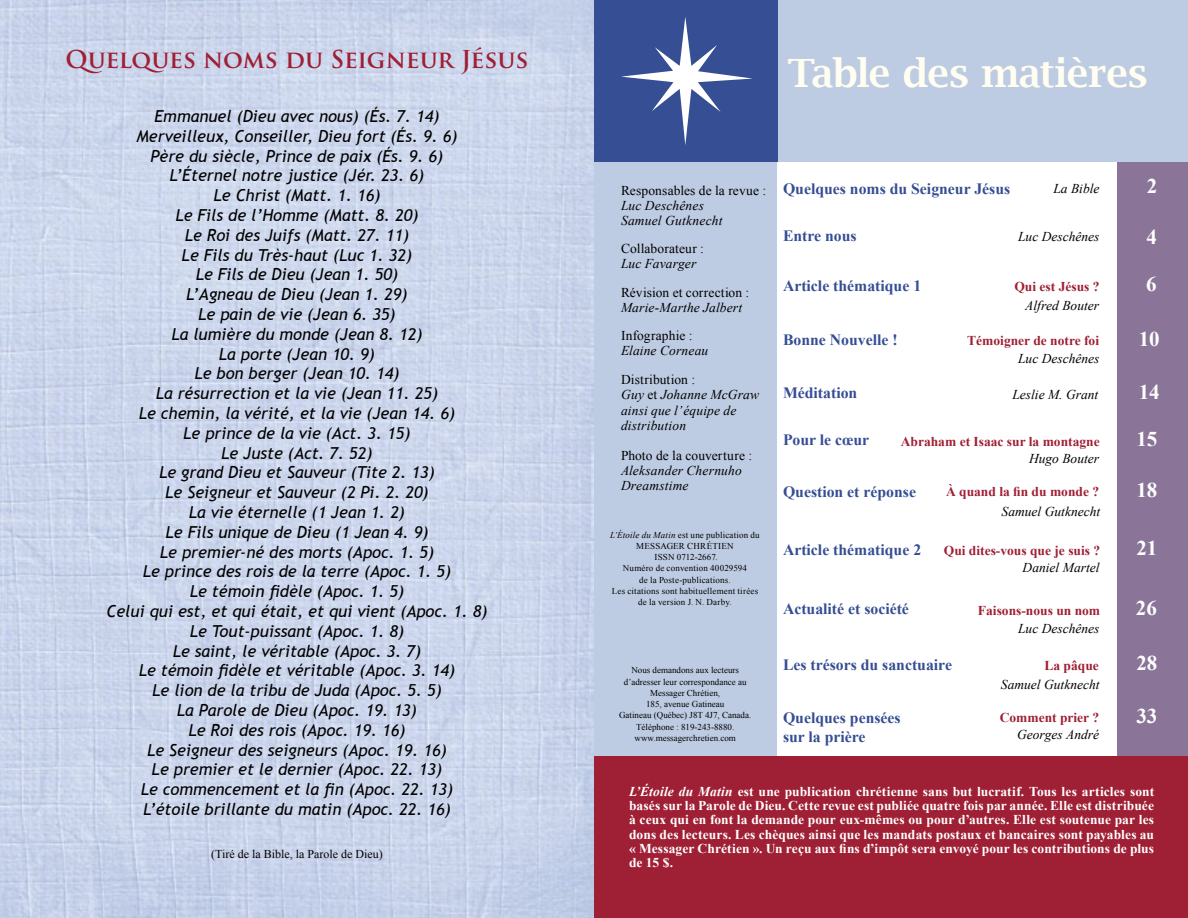
<style>
.page{position:relative;width:1188px;height:918px;background:#fff}
.page>*{position:absolute;margin:0;border:0;box-sizing:border-box;transform-origin:0 0}
.t1{font:600 39px "Lucida Bright";letter-spacing:-.02em;color:#fffef0}
.t2{font:700 24px "Trajan Pro";letter-spacing:-.01em;color:#9f1f34}
.t3{font:700 21px "Times New Roman";color:#fff}
.t4{font:italic 16.5px/19.8px "Trebuchet MS";color:#000;text-align:center}
.t5{font:700 15.75px "Times New Roman";color:#354e94}
.t6{font:700 13.5px/14.2px "Times New Roman";letter-spacing:.005em;color:#fff;text-align:justify}
.t7{font:italic 13.5px/15.5px "Times New Roman";color:#000}
.t8{font:700 13.5px "Times New Roman";color:#9f1f34}
.t9{font:13.5px "Times New Roman";letter-spacing:.01em;color:#000}
.t10{font:12px "Times New Roman";color:#000}
.t11{font:9px/11.2px "Times New Roman";letter-spacing:.02em;color:#000;text-align:center}
.t12{font:9px/11.2px "Times New Roman";color:#000;text-align:center}
.s1{font-style:normal}
.s2{font-style:italic}
</style>
<div class="page">
<img style="left:0;top:0;width:594px;height:918px">
<div style="left:594px;top:162px;width:183px;height:594px;background:#becce3"></div>
<div style="left:594px;top:0;width:594px;height:162px;background:#becce3"></div>
<div style="left:1117px;top:162px;width:71px;height:594px;background:#8a7599"></div>
<div style="left:594px;top:756px;width:594px;height:162px;background:#9f1f34"></div>
<div style="left:594px;top:0;width:183px;height:162px;background:#354e94"></div>
<svg style="left:621px;top:17px;width:132px;height:128px"></svg>
<h2 class="t2" style="left:65px;top:44px;width:465px">QUELQUES NOMS DU SEIGNEUR JÉSUS</h2>
<p class="t4" style="left:106px;top:106px;width:383px">Emmanuel (Dieu avec nous) (És. 7. 14)<br>Merveilleux, Conseiller, Dieu fort (És. 9. 6)<br>Père du siècle, Prince de paix (És. 9. 6)<br>L’Éternel notre justice (Jér. 23. 6)<br>Le Christ (Matt. 1. 16)<br>Le Fils de l’Homme (Matt. 8. 20)<br>Le Roi des Juifs (Matt. 27. 11)<br>Le Fils du Très-haut (Luc 1. 32)<br>Le Fils de Dieu (Jean 1. 50)<br>L’Agneau de Dieu (Jean 1. 29)<br>Le pain de vie (Jean 6. 35)<br>La lumière du monde (Jean 8. 12)<br>La porte (Jean 10. 9)<br>Le bon berger (Jean 10. 14)<br>La résurrection et la vie (Jean 11. 25)<br>Le chemin, la vérité, et la vie (Jean 14. 6)<br>Le prince de la vie (Act. 3. 15)<br>Le Juste (Act. 7. 52)<br>Le grand Dieu et Sauveur (Tite 2. 13)<br>Le Seigneur et Sauveur (2 Pi. 2. 20)<br>La vie éternelle (1 Jean 1. 2)<br>Le Fils unique de Dieu (1 Jean 4. 9)<br>Le premier-né des morts (Apoc. 1. 5)<br>Le prince des rois de la terre (Apoc. 1. 5)<br>Le témoin fidèle (Apoc. 1. 5)<br>Celui qui est, et qui était, et qui vient (Apoc. 1. 8)<br>Le Tout-puissant (Apoc. 1. 8)<br>Le saint, le véritable (Apoc. 3. 7)<br>Le témoin fidèle et véritable (Apoc. 3. 14)<br>Le lion de la tribu de Juda (Apoc. 5. 5)<br>La Parole de Dieu (Apoc. 19. 13)<br>Le Roi des rois (Apoc. 19. 16)<br>Le Seigneur des seigneurs (Apoc. 19. 16)<br>Le premier et le dernier (Apoc. 22. 13)<br>Le commencement et la fin (Apoc. 22. 13)<br>L’étoile brillante du matin (Apoc. 22. 16)</p>
<p class="t10" style="left:211px;top:846px;width:173px">(Tiré de la Bible, la Parole de Dieu)</p>
<h1 class="t1" style="left:788px;top:51px;width:362px">Table des matières</h1>
<p class="t9" style="left:621px;top:181px;width:147px">Responsables de la revue :</p>
<p class="t7" style="left:621px;top:197px;width:103px;line-height:15px">Luc Deschênes<br>Samuel Gutknecht</p>
<p class="t9" style="left:621px;top:240px;width:84px">Collaborateur :</p>
<p class="t7" style="left:621px;top:256px;width:77px">Luc Favarger</p>
<p class="t9" style="left:621px;top:283px;width:130px">Révision et correction :</p>
<p class="t7" style="left:621px;top:299px;width:123px">Marie-Marthe Jalbert</p>
<p class="t9" style="left:621px;top:327px;width:73px">Infographie :</p>
<p class="t7" style="left:621px;top:343px;width:89px">Elaine Corneau</p>
<p class="t7" style="left:621px;top:371px;width:140px"><span class="s1">Distribution :<br></span>Guy <span class="s1">et</span> Johanne McGraw ainsi que l’équipe de distribution</p>
<p class="t9" style="left:621px;top:446px;width:133px">Photo de la couverture :</p>
<p class="t7" style="left:621px;top:463px;width:122px;line-height:15px">Aleksander Chernuho<br>Dreamstime</p>
<p class="t11" style="left:610px;top:529px;width:151px"><span class="s2">L’Étoile du Matin</span> est une publication du<br>MESSAGER CHRÉTIEN<br>ISSN 0712-2667.<br>Numéro de convention 40029594<br>de la Poste-publications.<br>Les citations sont habituellement tirées de la version J. N. Darby.</p>
<p class="t12" style="left:619px;top:665px;width:134px">Nous demandons aux lecteurs d’adresser leur correspondance au<br>Messager Chrétien,<br>185, avenue Gatineau<br>Gatineau (Québec) J8T 4J7, Canada.<br>Téléphone : 819-243-8880. www.messagerchretien.com</p>
<p class="t5" style="left:783px;top:178px;width:229px">Quelques noms du Seigneur Jésus</p>
<p class="t7" style="left:1053px;top:180px;width:48px">La Bible</p>
<p class="t3" style="left:1147px;top:171px;width:12px">2</p>
<p class="t5" style="left:783px;top:225px;width:75px">Entre nous</p>
<p class="t7" style="left:1018px;top:229px;width:83px">Luc Deschênes</p>
<p class="t3" style="left:1146px;top:222px;width:12px">4</p>
<p class="t5" style="left:783px;top:275px;width:140px">Article thématique 1</p>
<p class="t8" style="left:1014px;top:278px;width:87px">Qui est Jésus ?</p>
<p class="t3" style="left:1146px;top:270px;width:12px">6</p>
<p class="t7" style="left:1025px;top:298px;width:75px">Alfred Bouter</p>
<p class="t5" style="left:783px;top:329px;width:116px">Bonne Nouvelle !</p>
<p class="t8" style="left:967px;top:331px;width:133px">Témoigner de notre foi</p>
<p class="t3" style="left:1139px;top:324px;width:22px">10</p>
<p class="t7" style="left:1018px;top:350px;width:83px">Luc Deschênes</p>
<p class="t5" style="left:783px;top:382px;width:76px">Méditation</p>
<p class="t7" style="left:1012px;top:386px;width:87px">Leslie M. Grant</p>
<p class="t3" style="left:1139px;top:377px;width:22px">14</p>
<p class="t5" style="left:783px;top:429px;width:88px">Pour le cœur</p>
<p class="t8" style="left:901px;top:432px;width:200px">Abraham et Isaac sur la montagne</p>
<p class="t3" style="left:1136px;top:424px;width:22px">15</p>
<p class="t7" style="left:1029px;top:451px;width:72px">Hugo Bouter</p>
<p class="t5" style="left:783px;top:481px;width:134px">Question et réponse</p>
<p class="t8" style="left:946px;top:482px;width:155px">À quand la fin du monde ?</p>
<p class="t3" style="left:1136px;top:475px;width:22px">18</p>
<p class="t7" style="left:1002px;top:504px;width:100px">Samuel Gutknecht</p>
<p class="t5" style="left:783px;top:538px;width:140px">Article thématique 2</p>
<p class="t8" style="left:944px;top:541px;width:158px">Qui dites-vous que je suis ?</p>
<p class="t7" style="left:1023px;top:559px;width:78px">Daniel Martel</p>
<p class="t5" style="left:783px;top:598px;width:127px">Actualité et société</p>
<p class="t8" style="left:978px;top:601px;width:124px">Faisons-nous un nom</p>
<p class="t7" style="left:1018px;top:621px;width:83px">Luc Deschênes</p>
<p class="t8" style="left:1045px;top:656px;width:56px">La pâque</p>
<p class="t5" style="left:783px;top:654px;width:171px">Les trésors du sanctuaire</p>
<p class="t7" style="left:1001px;top:677px;width:100px">Samuel Gutknecht</p>
<p class="t3" style="left:1136px;top:534px;width:22px">21</p>
<p class="t3" style="left:1136px;top:593px;width:22px">26</p>
<p class="t3" style="left:1136px;top:648px;width:22px">28</p>
<p class="t5" style="left:783px;top:707px;width:119px">Quelques pensées</p>
<p class="t3" style="left:1136px;top:701px;width:22px">33</p>
<p class="t5" style="left:783px;top:726px;width:84px">sur la prière</p>
<p class="t8" style="left:1000px;top:708px;width:101px">Comment prier ?</p>
<p class="t7" style="left:1017px;top:726px;width:84px">Georges André</p>
<p class="t6" style="left:629px;top:784px;width:527px"><span class="s2">L’Étoile du Matin</span> est une publication chrétienne sans but lucratif. Tous les articles sont basés sur la Parole de Dieu. Cette revue est publiée quatre fois par année. Elle est distribuée à ceux qui en font la demande pour eux-mêmes ou pour d’autres. Elle est soutenue par les dons des lecteurs. Les chèques ainsi que les mandats postaux et bancaires sont payables au « Messager Chrétien ». Un reçu aux fins d’impôt sera envoyé pour les contributions de plus de 15 $.</p>
</div>
